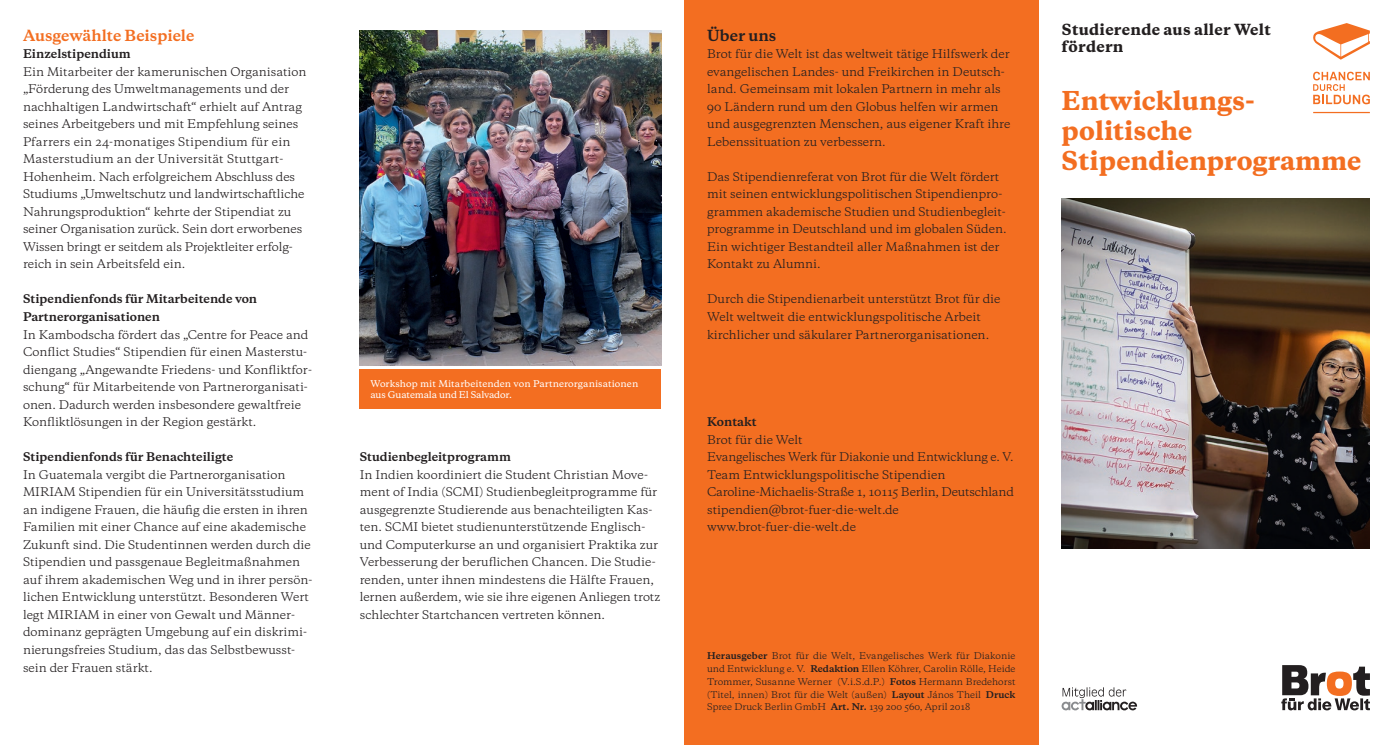
<style>
.page{position:relative;width:1393px;height:745px;background:#fff}
.page>*{position:absolute;margin:0;border:0;box-sizing:border-box;transform-origin:0 0}
.t1{font:800 24.38px/30px "Galaxie Copernicus";color:#f36e21}
.t2{font:800 14.38px/17.5px "Galaxie Copernicus";letter-spacing:.02em;color:#231f20}
.t3{font:700 14.38px "Galaxie Copernicus";color:#f36e21}
.t4{font:700 14.38px "Galaxie Copernicus";color:#231f20}
.t5{font:11.25px/17.5px "Galaxie Copernicus";color:#231f20}
.t6{font:700 11.25px/17.5px "Galaxie Copernicus";color:#231f20}
.t7{font:8.75px/12.8px "Galaxie Copernicus";color:#231f20;text-align:justify}
.t8{font:500 8.75px/11.2px "Galaxie Copernicus";letter-spacing:.01em;color:#fff}
.s1{font-weight:700}
</style>
<div class="page">
<div style="left:684px;top:0;width:354px;height:744px;background:#f36e21"></div>
<svg style="left:1281px;top:665px;width:88px;height:45px"></svg>
<svg style="left:1061px;top:687px;width:76px;height:23px"></svg>
<img style="left:360px;top:30px;width:301px;height:335px">
<div style="left:360px;top:368px;width:301px;height:40px;background:#f36e21"></div>
<img style="left:1061px;top:198px;width:308px;height:350px">
<svg style="left:1313px;top:72px;width:56px;height:32px"></svg>
<svg style="left:1313px;top:23px;width:56px;height:37px"></svg>
<hr style="left:1313px;top:112px;width:56px;height:1px;background:#f36e21">
<p class="t3" style="left:23px;top:26px;width:173px">Ausgewählte Beispiele</p>
<p class="t6" style="left:23px;top:45px;width:109px">Einzelstipendium</p>
<p class="t5" style="left:23px;top:63px;width:285px">Ein Mitarbeiter der kamerunischen Organisation „Förderung des Umweltmanagements und der nachhaltigen Landwirtschaft“ erhielt auf Antrag seines Arbeitgebers und mit Empfehlung seines Pfarrers ein 24-monatiges Stipendium für ein Masterstudium an der Universität Stuttgart-Hohenheim. Nach erfolgreichem Abschluss des Studiums „Umweltschutz und landwirtschaftliche Nahrungsproduktion“ kehrte der Stipendiat zu seiner Organisation zurück. Sein dort erworbenes Wissen bringt er seitdem als Projektleiter erfolg&shy;reich in sein Arbeitsfeld ein.</p>
<p class="t6" style="left:23px;top:290px;width:236px">Stipendienfonds für Mitarbeitende von<br>Partnerorganisationen</p>
<p class="t5" style="left:23px;top:325px;width:290px">In Kambodscha fördert das „Centre for Peace and Conflict Studies“ Stipendien für einen Masterstu&shy;diengang „Angewandte Friedens- und Konfliktfor&shy;schung“ für Mitarbeitende von Partnerorganisati&shy;onen. Dadurch werden insbesondere gewaltfreie Konfliktlösungen in der Region gestärkt.</p>
<p class="t6" style="left:23px;top:448px;width:212px">Stipendienfonds für Benachteiligte</p>
<p class="t5" style="left:23px;top:465px;width:291px">In Guatemala vergibt die Partnerorganisation MIRIAM Stipendien für ein Universitätsstudium an indigene Frauen, die häufig die ersten in ihren Familien mit einer Chance auf eine akademische Zukunft sind. Die Studentinnen werden durch die Stipendien und passgenaue Begleitmaßnahmen auf ihrem akademischen Weg und in ihrer persön&shy;lichen Entwicklung unterstützt. Besonderen Wert legt MIRIAM in einer von Gewalt und Männer&shy;dominanz geprägten Umgebung auf ein diskrimi&shy;nierungsfreies Studium, das das Selbstbewusst&shy;sein der Frauen stärkt.</p>
<p class="t8" style="left:370px;top:377px;width:269px">Workshop mit Mitarbeitenden von Partnerorganisationen aus Guatemala und El Salvador.</p>
<p class="t6" style="left:360px;top:448px;width:153px">Studienbegleitprogramm</p>
<p class="t5" style="left:360px;top:465px;width:302px">In Indien koordiniert die Student Christian Move&shy;ment of India (SCMI) Studienbegleitprogramme für ausgegrenzte Studierende aus benachteiligten Kas&shy;ten. SCMI bietet studienunterstützende Englisch&shy;und Computerkurse an und organisiert Praktika zur Verbesserung der beruflichen Chancen. Die Studie&shy;renden, unter ihnen mindestens die Hälfte Frauen, lernen außerdem, wie sie ihre eigenen Anliegen trotz schlechter Startchancen vertreten können.</p>
<p class="t4" style="left:707px;top:26px;width:71px">Über uns</p>
<p class="t5" style="left:707px;top:45px;width:305px">Brot für die Welt ist das weltweit tätige Hilfswerk der evangelischen Landes- und Freikirchen in Deutsch&shy;land. Gemeinsam mit lokalen Partnern in mehr als 90 Ländern rund um den Globus helfen wir armen und ausgegrenzten Menschen, aus eigener Kraft ihre Lebenssituation zu verbessern.</p>
<p class="t5" style="left:707px;top:168px;width:301px">Das Stipendienreferat von Brot für die Welt fördert mit seinen entwicklungspolitischen Stipendienpro&shy;grammen akademische Studien und Studienbegleit&shy;programme in Deutschland und im globalen Süden.<br>Ein wichtiger Bestandteil aller Maßnahmen ist der Kontakt zu Alumni.</p>
<p class="t5" style="left:707px;top:290px;width:295px">Durch die Stipendienarbeit unterstützt Brot für die<br>Welt weltweit die entwicklungspolitische Arbeit kirchlicher und säkularer Partnerorganisationen.</p>
<p class="t6" style="left:707px;top:413px;width:51px">Kontakt</p>
<p class="t5" style="left:707px;top:430px;width:308px">Brot für die Welt<br>Evangelisches Werk für Diakonie und Entwicklung e. V.<br>Team Entwicklungspolitische Stipendien Caroline-Michaelis-Straße 1, 10115 Berlin, Deutschland stipendien@brot-fuer-die-welt.de www.brot-fuer-die-welt.de</p>
<p class="t2" style="left:1061px;top:21px;width:211px">Studierende aus aller Welt fördern</p>
<h1 class="t1" style="left:1061px;top:86px;width:301px">Entwicklungs&shy;politische<br>Stipendienprogramme</h1>
<p class="t7" style="left:707px;top:649px;width:310px"><span class="s1">Herausgeber</span> Brot für die Welt, Evangelisches Werk für Diakonie und Entwicklung e. V. <span class="s1">Redaktion</span> Ellen Köhrer, Carolin Rölle, Heide Trommer, Susanne Werner (V.i.S.d.P.) <span class="s1">Fotos</span> Hermann Bredehorst (Titel, innen) Brot für die Welt (außen) <span class="s1">Layout</span> János Theil <span class="s1">Druck </span>Spree Druck Berlin GmbH <span class="s1">Art. Nr.</span> 139 200 560, April 2018</p>
</div>
